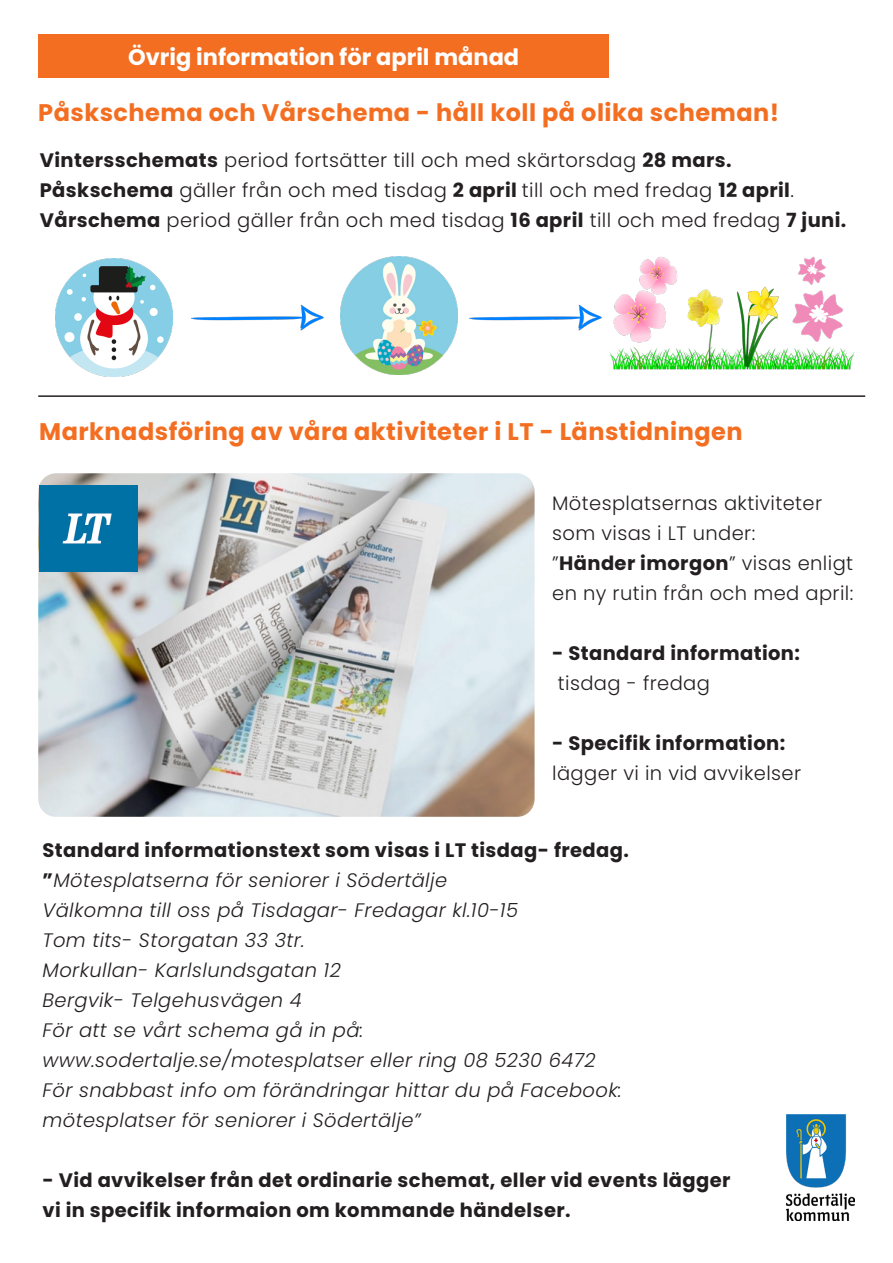
<style>
.page{position:relative;width:893px;height:1263px;background:#fff}
.page>*{position:absolute;margin:0;border:0;box-sizing:border-box;transform-origin:0 0}
.t1{font:700 24px "Poppins Latin";letter-spacing:.02em;color:#f36e21}
.t2{font:700 22.5px "Poppins Latin";color:#fff}
.t3{font:300 19.5px/30px "Poppins Latin";letter-spacing:.02em;color:#231f20}
.t4{font:italic 300 19.5px/30px "Poppins Latin";letter-spacing:.02em;color:#231f20}
.t5{font:700 19.5px/30px "Poppins Latin";letter-spacing:.02em;color:#231f20}
.s1{font-weight:700}
.s2{font-weight:300}
.s3{font-weight:300;font-style:italic}
</style>
<div class="page">
<div style="left:38px;top:34px;width:571px;height:44px;background:#f36e21"></div>
<img style="left:55px;top:259px;width:118px;height:117px">
<img style="left:340px;top:257px;width:118px;height:117px">
<img style="left:609px;top:256px;width:246px;height:114px">
<img style="left:191px;top:304px;width:132px;height:27px">
<img style="left:469px;top:304px;width:133px;height:27px">
<hr style="left:38px;top:395px;width:827px;height:2px;background:#231f20">
<img style="left:38px;top:473px;width:497px;height:344px">
<img style="left:39px;top:485px;width:99px;height:86px">
<img style="left:787px;top:1114px;width:67px;height:107px">
<p class="t2" style="left:128px;top:42px;width:392px">Övrig information för april månad</p>
<p class="t1" style="left:38px;top:96px;width:743px">Påskschema och Vårschema - håll koll på olika scheman!</p>
<p class="t3" style="left:40px;top:145px;width:808px"><span class="s1">Vintersschemats</span> period fortsätter till och med skärtorsdag <span class="s1">28 mars.<br>Påskschema</span> gäller från och med tisdag <span class="s1">2 april</span> till och med fredag <span class="s1">12 april</span>.<br><span class="s1">Vårschema</span> period gäller från och med tisdag <span class="s1">16 april</span> till och med fredag <span class="s1">7 juni.</span></p>
<p class="t1" style="left:39px;top:416px;width:705px">Marknadsföring av våra aktiviteter i LT - Länstidningen</p>
<p class="t3" style="left:552px;top:488px;width:303px">Mötesplatsernas aktiviteter som visas i LT under:<br>”<span class="s1">Händer imorgon</span>” visas enligt en ny rutin från och med april:</p>
<p class="t5" style="left:552px;top:638px;width:249px">- Standard information: <span class="s2">tisdag - fredag</span></p>
<p class="t3" style="left:552px;top:728px;width:250px"><span class="s1">- Specifik information: </span>lägger vi in vid avvikelser</p>
<p class="t5" style="left:43px;top:835px;width:588px">Standard informationstext som visas i LT tisdag- fredag. ”<span class="s3">Mötesplatserna för seniorer i Södertälje</span></p>
<p class="t4" style="left:43px;top:895px;width:477px">Välkomna till oss på Tisdagar- Fredagar kl.10-15</p>
<p class="t4" style="left:43px;top:925px;width:264px">Tom tits- Storgatan 33 3tr.</p>
<p class="t4" style="left:43px;top:955px;width:300px">Morkullan- Karlslundsgatan 12</p>
<p class="t4" style="left:43px;top:985px;width:261px">Bergvik- Telgehusvägen 4</p>
<p class="t4" style="left:43px;top:1015px;width:555px">För att se vårt schema gå in på: www.sodertalje.se/motesplatser eller ring 08 5230 6472</p>
<p class="t4" style="left:43px;top:1075px;width:581px">För snabbast info om förändringar hittar du på Facebook: mötesplatser för seniorer i Södertälje”</p>
<p class="t5" style="left:43px;top:1165px;width:689px">- Vid avvikelser från det ordinarie schemat, eller vid events lägger vi in specifik informaion om kommande händelser.</p>
</div>
